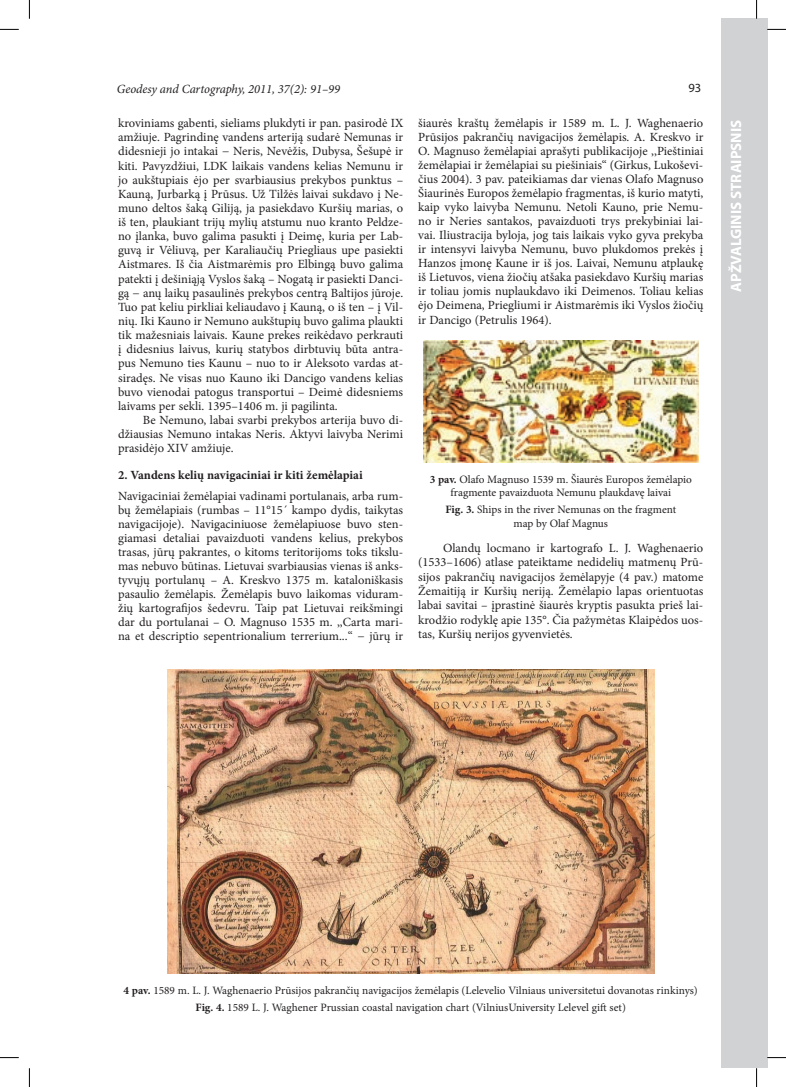
<style>
.page{position:relative;width:786px;height:1087px;background:#fff}
.page>*{position:absolute;margin:0;border:0;box-sizing:border-box;transform-origin:0 0}
.t1{font:700 15px "Myriad Pro";color:#fff}
.t2{font:12.5px/14px "Minion Pro";color:#231f20;text-align:justify}
.t3{font:700 12.5px "Minion Pro";color:#231f20}
.t4{font:italic 12.5px "Minion Pro";letter-spacing:-.005em;color:#231f20}
.t5{font:12.5px "Myriad Pro";color:#231f20}
.t6{font:11.25px/13.5px "Minion Pro";color:#231f20;text-align:center}
.s1{font-weight:700}
</style>
<div class="page">
<img style="left:423px;top:340px;width:275px;height:122px">
<div style="left:720px;top:19px;width:46px;height:1049px;background:#d1d2d4"></div>
<img style="left:167px;top:669px;width:487px;height:304px">
<svg style="left:0;top:29px;width:19px;height:1px"></svg>
<svg style="left:766px;top:29px;width:19px;height:1px"></svg>
<svg style="left:0;top:1057px;width:19px;height:1px"></svg>
<svg style="left:766px;top:1056px;width:19px;height:2px"></svg>
<svg style="left:29px;top:0;width:1px;height:19px"></svg>
<svg style="left:29px;top:1068px;width:1px;height:18px"></svg>
<svg style="left:755px;top:0;width:2px;height:19px"></svg>
<svg style="left:756px;top:1068px;width:1px;height:18px"></svg>
<p class="t4" style="left:117px;top:80px;width:225px">Geodesy and Cartography, 2011, 37(2): 91–99</p>
<p class="t5" style="left:688px;top:80px;width:14px">93</p>
<p class="t2" style="left:118px;top:116px;width:286px">kroviniams gabenti, sieliams plukdyti ir pan. pasirodė IX amžiuje. Pagrindinę vandens arteriją sudarė Nemunas ir didesnieji jo intakai − Neris, Nevėžis, Dubysa, Šešupė ir kiti. Pavyzdžiui, LDK laikais vandens kelias Nemunu ir jo aukštupiais ėjo per svarbiausius prekybos punktus – Kauną, jurbarką į Prūsus. Už Tilžės laivai sukdavo į Ne&shy;muno deltos šaką Giliją, ja pasiekdavo Kuršių marias, o iš ten, plaukiant trijų mylių atstumu nuo kranto Peldze&shy;no įlanka, buvo galima pasukti į Deimę, kuria per Lab&shy;guvą ir Vėliuvą, per Karaliaučių Priegliaus upe pasiekti Aistmares. Iš čia Aistmarėmis pro Elbingą buvo galima patekti į dešiniąją Vyslos šaką – Nogatą ir pasiekti Danci&shy;gą − anų laikų pasaulinės prekybos centrą Baltijos jūroje.<br>Tuo pat keliu pirkliai keliaudavo į Kauną, o iš ten – į Vil&shy;nių. Iki Kauno ir Nemuno aukštupių buvo galima plaukti tik mažesniais laivais. Kaune prekes reikėdavo perkrauti į didesnius laivus, kurių statybos dirbtuvių būta antra&shy;pus Nemuno ties Kaunu – nuo to ir Aleksoto vardas at&shy;siradęs. Ne visas nuo Kauno iki Dancigo vandens kelias buvo vienodai patogus transportui – Deimė didesniems laivams per sekli. 1395–1406 m. ji pagilinta.</p>
<p class="t2" style="left:118px;top:413px;width:286px;text-indent:25px">Be Nemuno, labai svarbi prekybos arterija buvo di&shy;džiausias Nemuno intakas Neris. Aktyvi laivyba Nerimi prasidėjo XIV amžiuje.</p>
<p class="t3" style="left:118px;top:466px;width:246px">2. Vandens kelių navigaciniai ir kiti žemėlapiai</p>
<p class="t2" style="left:118px;top:489px;width:286px">Navigaciniai žemėlapiai vadinami portulanais, arba rum&shy;bų žemėlapiais (rumbas – 11°15´ kampo dydis, taikytas navigacijoje). Navigaciniuose žemėlapiuose buvo sten&shy;giamasi detaliai pavaizduoti vandens kelius, prekybos trasas, jūrų pakrantes, o kitoms teritorijoms toks tikslu&shy;mas nebuvo būtinas. Lietuvai svarbiausias vienas iš anks&shy;tyvųjų portulanų – A. Kreskvo 1375 m. kataloniškasis pasaulio žemėlapis. Žemėlapis buvo laikomas viduram&shy;žių kartografijos šedevru. Taip pat Lietuvai reikšmingi dar du portulanai – O. Magnuso 1535 m. ,,Carta mari&shy;na et descriptio sepentrionalium terrerium...“ − jūrų ir</p>
<p class="t2" style="left:418px;top:116px;width:286px">šiaurės kraštų žemėlapis ir 1589 m. L. j. Waghenaerio Prūsijos pakrančių navigacijos žemėlapis. A. Kreskvo ir O. Magnuso žemėlapiai aprašyti publikacijoje ,,Pieštiniai žemėlapiai ir žemėlapiai su piešiniais“ (Girkus, Lukoševi&shy;čius 2004). 3 pav. pateikiamas dar vienas Olafo Magnuso Šiaurinės Europos žemėlapio fragmentas, iš kurio matyti, kaip vyko laivyba Nemunu. Netoli Kauno, prie Nemu&shy;no ir Neries santakos, pavaizduoti trys prekybiniai lai&shy;vai. Iliustracija byloja, jog tais laikais vyko gyva prekyba ir intensyvi laivyba Nemunu, buvo plukdomos prekės į Hanzos įmonę Kaune ir iš jos. Laivai, Nemunu atplaukę iš Lietuvos, viena žiočių atšaka pasiekdavo Kuršių marias ir toliau jomis nuplaukdavo iki Deimenos. Toliau kelias ėjo Deimena, Priegliumi ir Aistmarėmis iki Vyslos žiočių ir Dancigo (Petrulis 1964).</p>
<p class="t6" style="left:429px;top:472px;width:263px"><span class="s1">3 pav.</span> Olafo Magnuso 1539 m. Šiaurės Europos žemėlapio fragmente pavaizduota Nemunu plaukdavę laivai</p>
<p class="t6" style="left:445px;top:503px;width:232px"><span class="s1">Fig. 3.</span> Ships in the river Nemunas on the fragment map by Olaf Magnus</p>
<p class="t2" style="left:418px;top:540px;width:286px;line-height:14.4px;text-indent:25px">Olandų locmano ir kartografo L. j. Waghenaerio (1533–1606) atlase pateiktame nedidelių matmenų Prū&shy;sijos pakrančių navigacijos žemėlapyje (4 pav.) matome Žemaitiją ir Kuršių neriją. Žemėlapio lapas orientuotas labai savitai – įprastinė šiaurės kryptis pasukta prieš lai&shy;krodžio rodyklę apie 135°. Čia pažymėtas Klaipėdos uos&shy;tas, Kuršių nerijos gyvenvietės.</p>
<p class="t1" style="left:726px;top:292px;width:174px;rotate:-90deg">APŽVALGINIS STRAIPSNIS</p>
<p class="t6" style="left:123px;top:981px;width:575px;line-height:17px"><span class="s1">4 pav.</span> 1589 m. L. j. Waghenaerio Prūsijos pakrančių navigacijos žemėlapis (Lelevelio Vilniaus universitetui dovanotas rinkinys)<br><span class="s1">Fig. 4.</span> 1589 L. j. Waghener Prussian coastal navigation chart (VilniusUniversity Lelevel gift set)</p>
</div>
